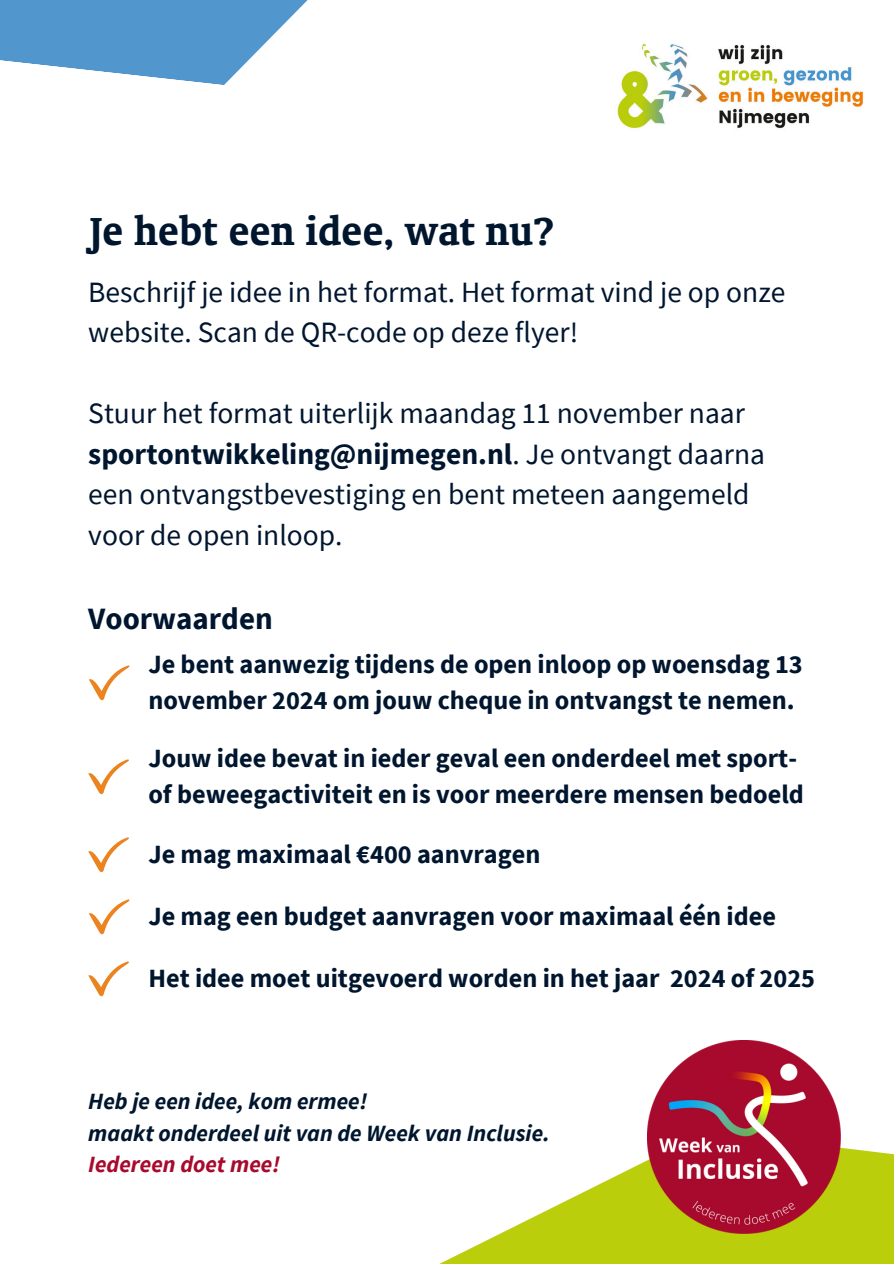
<style>
.page{position:relative;width:894px;height:1264px;background:#fff}
.page>*{position:absolute;margin:0;border:0;box-sizing:border-box;transform-origin:0 0}
.t1{font:700 44.4px "Oranda BT";color:#00162e}
.t2{font:700 30.9px "Source Sans Pro";color:#00162e}
.t3{font:29.4px/40.5px "Source Sans Pro";color:#00162e}
.t4{font:700 26.25px/36px "Source Sans Pro";color:#00162e}
.t5{font:italic 700 23.25px "Source Sans Pro";color:#00162e}
.t6{font:italic 700 23.25px "Source Sans Pro";color:#a80a2d}
.s1{font-weight:700}
</style>
<div class="page">
<img style="left:617px;top:44px;width:247px;height:85px">
<svg style="left:0;top:0;width:308px;height:85px"></svg>
<svg style="left:441px;top:1131px;width:452px;height:132px;fill:#bbce0b"></svg>
<svg style="left:89px;top:665px;width:40px;height:35px"></svg>
<svg style="left:88px;top:759px;width:41px;height:35px"></svg>
<svg style="left:88px;top:837px;width:41px;height:35px"></svg>
<svg style="left:89px;top:899px;width:40px;height:35px"></svg>
<svg style="left:88px;top:961px;width:41px;height:35px"></svg>
<img style="left:647px;top:1040px;width:193px;height:193px">
<h3 class="t1" style="left:89px;top:205px;width:466px">Je hebt een idee, wat nu?</h3>
<h2 class="t3" style="left:88px;top:271px;width:698px">Beschrijf je idee in het format. Het format vind je op onze website. Scan de QR-code op deze flyer!</h2>
<p class="t3" style="left:88px;top:392px;width:678px">Stuur het format uiterlijk maandag 11 november naar <span class="s1">sportontwikkeling@nijmegen.nl</span>. Je ontvangt daarna een ontvangstbevestiging en bent meteen aangemeld voor de open inloop.</p>
<p class="t2" style="left:88px;top:598px;width:186px">Voorwaarden</p>
<h3 class="t4" style="left:148px;top:645px;width:655px">Je bent aanwezig tijdens de open inloop op woensdag 13 november 2024 om jouw cheque in ontvangst te nemen.</h3>
<p class="t4" style="left:148px;top:739px;width:657px">Jouw idee bevat in ieder geval een onderdeel met sport&shy;of beweegactiviteit en is voor meerdere mensen bedoeld</p>
<p class="t4" style="left:148px;top:835px;width:393px">Je mag maximaal €400 aanvragen</p>
<p class="t4" style="left:148px;top:897px;width:629px">Je mag een budget aanvragen voor maximaal één idee</p>
<p class="t4" style="left:148px;top:959px;width:668px">Het idee moet uitgevoerd worden in het jaar 2024 of 2025</p>
<p class="t5" style="left:88px;top:1086px;width:281px">Heb je een idee, kom ermee!</p>
<p class="t5" style="left:88px;top:1117px;width:463px">maakt onderdeel uit van de Week van Inclusie.</p>
<p class="t6" style="left:88px;top:1149px;width:193px">Iedereen doet mee!</p>
</div>
